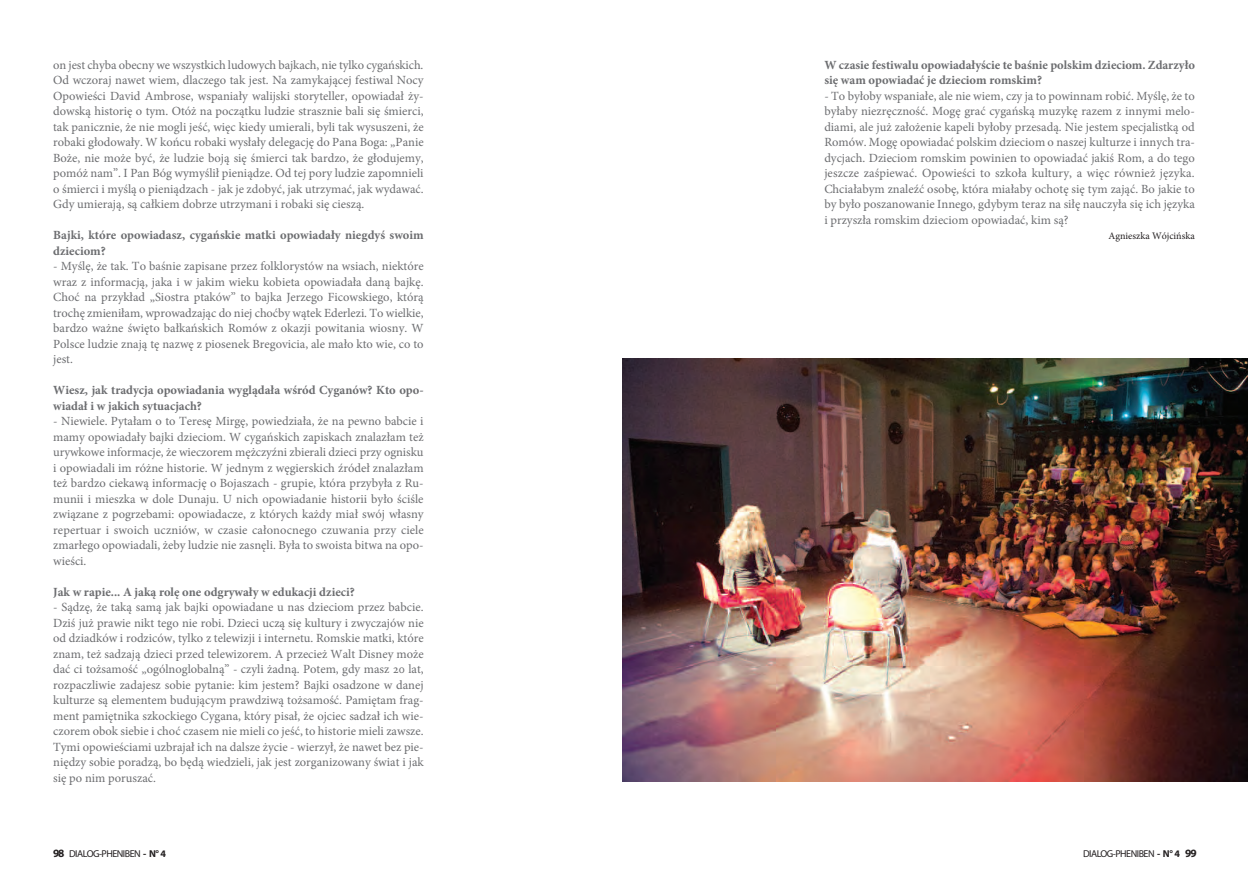
<style>
.page{position:relative;width:1248px;height:886px;background:#fff}
.page>*{position:absolute;margin:0;border:0;box-sizing:border-box;transform-origin:0 0}
.t1{font:12.5px/15.5px "Minion Pro";color:#6c6d70;text-align:justify}
.t2{font:700 12.5px/15.5px "Minion Pro";color:#6c6d70}
.t3{font:10px "Myriad Pro";letter-spacing:-.05em;color:#231f20}
.t4{font:10px "Minion Pro";color:#231f20}
.s1{font-weight:700;font-size:11.25px}
.s2{font-weight:700}
</style>
<div class="page">
<img style="left:623px;top:358px;width:624px;height:423px">
<p class="t1" style="left:53px;top:58px;width:372px">on jest chyba obecny we wszystkich ludowych bajkach, nie tylko cygańskich.<br>Od wczoraj nawet wiem, dlaczego tak jest. Na zamykającej festiwal Nocy Opowieści David Ambrose, wspaniały walijski storyteller, opowiadał ży&shy;dowską historię o tym. Otóż na początku ludzie strasznie bali się śmierci, tak panicznie, że nie mogli jeść, więc kiedy umierali, byli tak wysuszeni, że robaki głodowały. W końcu robaki wysłały delegację do Pana Boga: „Panie Boże, nie może być, że ludzie boją się śmierci tak bardzo, że głodujemy, pomóż nam”. I Pan Bóg wymyślił pieniądze. Od tej pory ludzie zapomnieli o śmierci i myślą o pieniądzach - jak je zdobyć, jak utrzymać, jak wydawać.<br>Gdy umierają, są całkiem dobrze utrzymani i robaki się cieszą.</p>
<p class="t2" style="left:53px;top:228px;width:372px">Bajki, które opowiadasz, cygańskie matki opowiadały niegdyś swoim dzieciom?</p>
<p class="t1" style="left:53px;top:260px;width:372px">- Myślę, że tak. To baśnie zapisane przez folklorystów na wsiach, niektóre wraz z informacją, jaka i w jakim wieku kobieta opowiadała daną bajkę.<br>Choć na przykład „Siostra ptaków” to bajka Jerzego Ficowskiego, którą trochę zmieniłam, wprowadzając do niej choćby wątek Ederlezi. To wielkie, bardzo ważne święto bałkańskich Romów z okazji powitania wiosny. W Polsce ludzie znają tę nazwę z piosenek Bregovicia, ale mało kto wie, co to jest.</p>
<p class="t2" style="left:53px;top:383px;width:372px">Wiesz, jak tradycja opowiadania wyglądała wśród Cyganów? Kto opo&shy;wiadał i w jakich sytuacjach?</p>
<p class="t1" style="left:53px;top:415px;width:372px">- Niewiele. Pytałam o to Teresę Mirgę, powiedziała, że na pewno babcie i mamy opowiadały bajki dzieciom. W cygańskich zapiskach znalazłam też urywkowe informacje, że wieczorem mężczyźni zbierali dzieci przy ognisku i opowiadali im różne historie. W jednym z węgierskich źródeł znalazłam też bardzo ciekawą informację o Bojaszach - grupie, która przybyła z Ru&shy;munii i mieszka w dole Dunaju. U nich opowiadanie historii było ściśle związane z pogrzebami: opowiadacze, z których każdy miał swój własny repertuar i swoich uczniów, w czasie całonocnego czuwania przy ciele zmarłego opowiadali, żeby ludzie nie zasnęli. Była to swoista bitwa na opo&shy;wieści.</p>
<p class="t2" style="left:53px;top:585px;width:303px">Jak w rapie... A jaką rolę one odgrywały w edukacji dzieci?</p>
<p class="t1" style="left:53px;top:601px;width:372px">- Sądzę, że taką samą jak bajki opowiadane u nas dzieciom przez babcie.<br>Dziś już prawie nikt tego nie robi. Dzieci uczą się kultury i zwyczajów nie od dziadków i rodziców, tylko z telewizji i internetu. Romskie matki, które znam, też sadzają dzieci przed telewizorem. A przecież Walt Disney może dać ci tożsamość „ogólnoglobalną” - czyli żadną. Potem, gdy masz 20 lat, rozpaczliwie zadajesz sobie pytanie: kim jestem? Bajki osadzone w danej kulturze są elementem budującym prawdziwą tożsamość. Pamiętam frag&shy;ment pamiętnika szkockiego Cygana, który pisał, że ojciec sadzał ich wie&shy;czorem obok siebie i choć czasem nie mieli co jeść, to historie mieli zawsze.<br>Tymi opowieściami uzbrajał ich na dalsze życie - wierzył, że nawet bez pie&shy;niędzy sobie poradzą, bo będą wiedzieli, jak jest zorganizowany świat i jak się po nim poruszać.</p>
<p class="t2" style="left:824px;top:58px;width:372px">W czasie festiwalu opowiadałyście te baśnie polskim dzieciom. Zdarzyło się wam opowiadać je dzieciom romskim?</p>
<p class="t1" style="left:824px;top:89px;width:372px">- To byłoby wspaniałe, ale nie wiem, czy ja to powinnam robić. Myślę, że to byłaby niezręczność. Mogę grać cygańską muzykę razem z innymi melo&shy;diami, ale już założenie kapeli byłoby przesadą. Nie jestem specjalistką od Romów. Mogę opowiadać polskim dzieciom o naszej kulturze i innych tra&shy;dycjach. Dzieciom romskim powinien to opowiadać jakiś Rom, a do tego jeszcze zaśpiewać. Opowieści to szkoła kultury, a więc również języka.<br>Chciałabym znaleźć osobę, która miałaby ochotę się tym zająć. Bo jakie to by było poszanowanie Innego, gdybym teraz na siłę nauczyła się ich języka i przyszła romskim dzieciom opowiadać, kim są?</p>
<p class="t4" style="left:1108px;top:232px;width:88px">Agnieszka Wójcińska</p>
<p class="t3" style="left:53px;top:850px;width:114px"><span class="s1">98</span> DIALOG-PHENIBEN <span class="s2">- N° 4</span></p>
<p class="t3" style="left:1082px;top:850px;width:115px">DIALOG-PHENIBEN <span class="s2">- N° 4</span> <span class="s1">99</span></p>
</div>
